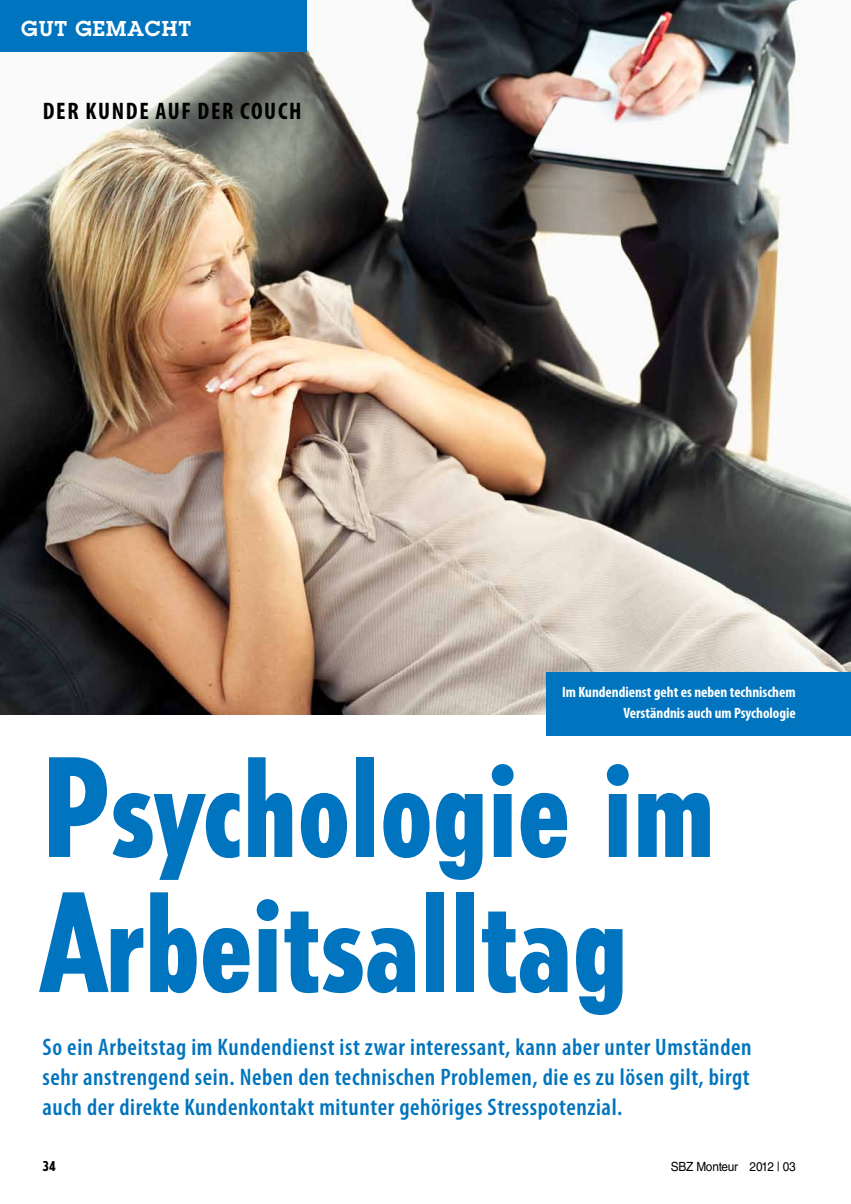
<style>
.page{position:relative;width:851px;height:1204px;background:#fff}
.page>*{position:absolute;margin:0;border:0;box-sizing:border-box;transform-origin:0 0}
.t1{font:800 condensed 135px/135px "Tempo Std";color:#0074be}
.t2{font:600 condensed 24px/30px "Myriad Pro";letter-spacing:.025em;color:#0074be;text-align:justify}
.t3{font:700 condensed 24px "Myriad Pro";letter-spacing:.07em;color:#000}
.t4{font:600 21px "Lubalin Graph Std";letter-spacing:.05em;color:#fff}
.t5{font:700 condensed 15px/21px "Myriad Pro";color:#fff;text-align:right}
.t6{font:800 condensed 13.5px "Tempo Std";color:#000}
.t7{font:12.6px "Helvetica LT Std";letter-spacing:-.02em;color:#000;scale:.94 1}
</style>
<div class="page">
<img style="left:0;top:0;width:850px;height:714px">
<div style="left:0;top:0;width:306px;height:51px;background:#0074be"></div>
<div style="left:546px;top:672px;width:304px;height:64px;background:#0074be"></div>
<p class="t4" style="left:21px;top:15px;width:171px">GUT GEMACHT</p>
<p class="t3" style="left:43px;top:96px;width:260px">Der Kunde auf der Couch</p>
<p class="t5" style="left:562px;top:681px;width:235px">Im Kundendienst geht es neben technischem<br>Verständnis auch um Psychologie</p>
<h1 class="t1" style="left:43px;top:739px;width:674px">Psychologie im<br>Arbeitsalltag</h1>
<p class="t2" style="left:43px;top:1031px;width:710px">So ein Arbeitstag im Kundendienst ist zwar interessant, kann aber unter Umständen sehr anstrengend sein. Neben den technischen Problemen, die es zu lösen gilt, birgt auch der direkte Kundenkontakt mitunter gehöriges Stresspotenzial.</p>
<p class="t6" style="left:43px;top:1157px;width:14px">34</p>
<p class="t7" style="left:670px;top:1158px;width:134px">SBZ Monteur 2012 | 03</p>
</div>
